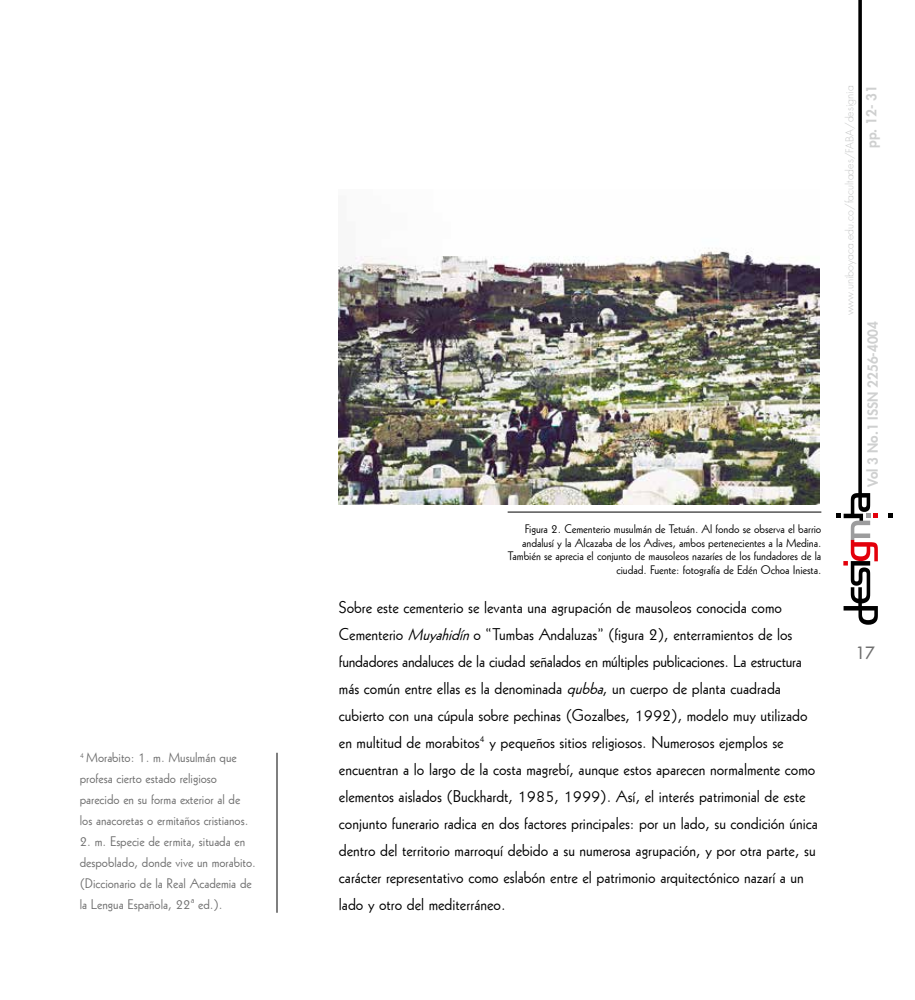
<style>
.page{position:relative;width:915px;height:1000px;background:#fff}
.page>*{position:absolute;margin:0;border:0;box-sizing:border-box;transform-origin:0 0}
.t1{font:16.5px/27px "Geometric 231 BT Roman C";color:#000}
.t2{font:500 16.5px "Futura Std";color:#6e6e6e}
.t3{font:13.5px/21px "Geometric 231 BT Roman C";color:#6e6e6e}
.t4{font:800 13.5px "Futura Std";color:#cfd0d0}
.t5{font:12px/13.5px "Geometric 231 BT Roman C";letter-spacing:-.005em;color:#000;text-align:right}
.t6{font:300 10.5px "Futura Std";color:#c5c6c6}
.s1{font-style:italic}
</style>
<div class="page">
<svg style="left:888px;top:513px;width:4px;height:5px"></svg>
<svg style="left:836px;top:0;width:41px;height:624px"></svg>
<img style="left:339px;top:248px;width:480px;height:256px">
<hr style="left:507px;top:511px;width:314px;height:1px;background:#000">
<hr style="left:276px;top:752px;width:1px;height:160px;background:#000">
<p class="t3" style="left:80px;top:746px;width:170px"><sup>4</sup> Morabito: 1. m. Musulmán que profesa cierto estado religioso parecido en su forma exterior al de los anacoretas o ermitaños cristianos.</p>
<p class="t3" style="left:80px;top:830px;width:177px">2. m. Especie de ermita, situada en despoblado, donde vive un morabito. (Diccionario de la Real Academia de la Lengua Española, 22ª ed.).</p>
<p class="t5" style="left:507px;top:522px;width:315px">Figura 2. Cementerio musulmán de Tetuán. Al fondo se observa el barrio andalusí y la Alcazaba de los Adives, ambos pertenecientes a la Medina.<br>También se aprecia el conjunto de mausoleos nazaríes de los fundadores de la ciudad. Fuente: fotografía de Edén Ochoa Iniesta.</p>
<p class="t1" style="left:339px;top:592px;width:480px">Sobre este cementerio se levanta una agrupación de mausoleos conocida como Cementerio <span class="s1">Muyahidín</span>o “Tumbas Andaluzas” (figura 2), enterramientos de los fundadores andaluces de la ciudad señalados en múltiples publicaciones. La estructura más común entre ellas es la denominada <span class="s1">qubba</span>, un cuerpo de planta cuadrada cubierto con una cúpula sobre pechinas (Gozalbes, 1992), modelo muy utilizado en multitud de morabitos<sup>4</sup> y pequeños sitios religiosos. Numerosos ejemplos se encuentran a lo largo de la costa magrebí, aunque estos aparecen normalmente como elementos aislados (Buckhardt, 1985, 1999). Así, el interés patrimonial de este conjunto funerario radica en dos factores principales: por un lado, su condición única dentro del territorio marroquí debido a su numerosa agrupación, y por otra parte, su carácter representativo como eslabón entre el patrimonio arquitectónico nazarí a un lado y otro del mediterráneo.</p>
<p class="t6" style="left:843px;top:315px;width:231px;rotate:-90deg">www.uniboyaca.edu.co/facultades/FABA/designia</p>
<p class="t4" style="left:862px;top:148px;width:64px;rotate:-90deg">pp. 12- 31</p>
<p class="t4" style="left:864px;top:486px;width:167px;rotate:-90deg">Vol 3 No.1 ISSN 2256-4004</p>
<p class="t2" style="left:855px;top:642px;width:21px">17</p>
</div>
